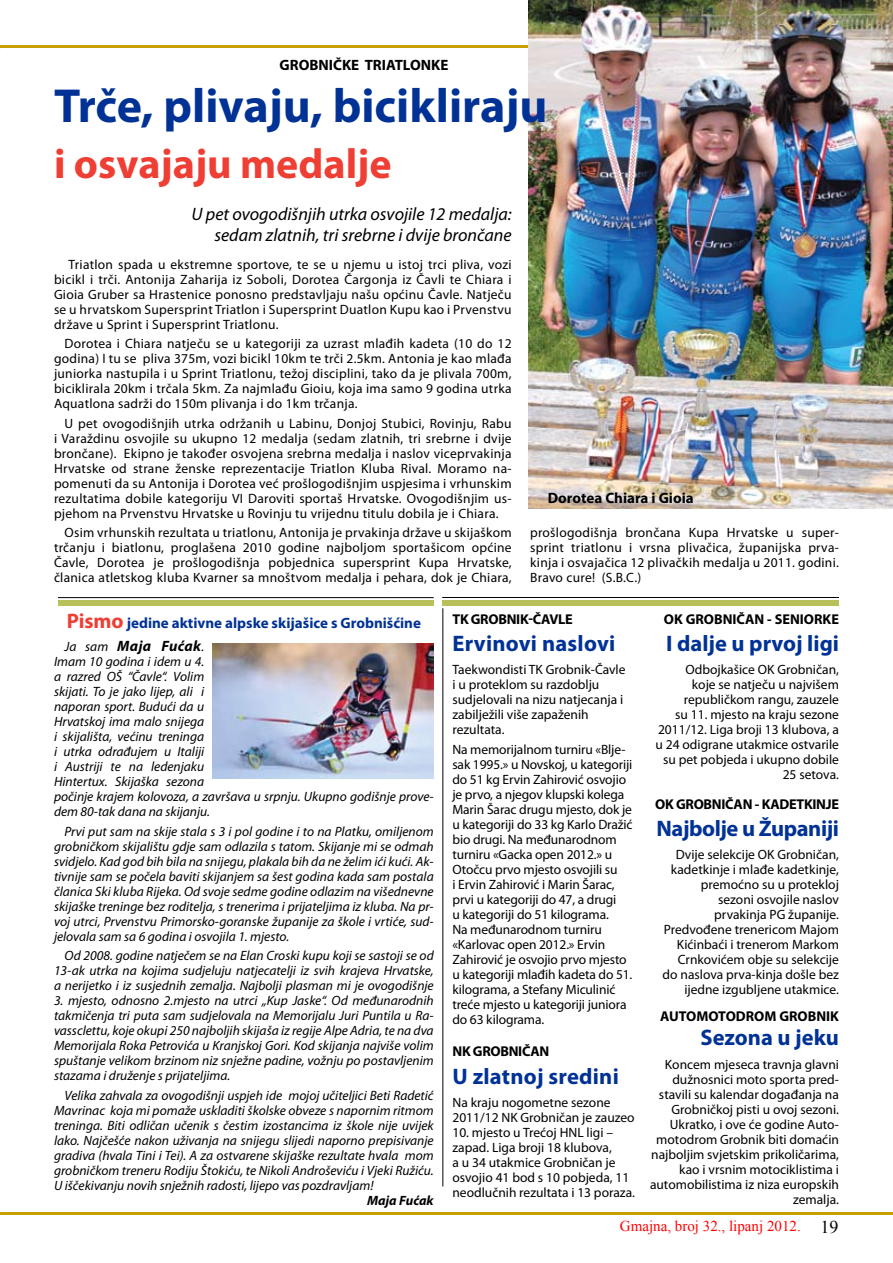
<style>
.page{position:relative;width:893px;height:1263px;background:#fff}
.page>*{position:absolute;margin:0;border:0;box-sizing:border-box;transform-origin:0 0}
.t1{font:700 48px "Myriad Pro";color:#003296}
.t2{font:700 42px "Myriad Pro";color:#ef3e33}
.t3{font:700 22.5px "Myriad Pro";color:#003296}
.t4{font:700 22.5px "Myriad Pro";letter-spacing:-.02em;color:#003296}
.t5{font:italic 18px/21px "Myriad Pro";color:#000;text-align:right}
.t6{font:700 15px/23.5px "Myriad Pro";color:#003296}
.t7{font:700 15px "Myriad Pro";color:#000}
.t8{font:15px "Times New Roman";color:#f00}
.t9{font:700 14.25px "Myriad Pro";letter-spacing:-.02em;color:#000}
.t10{font:700 14.25px "Myriad Pro";color:#000}
.t11{font:13.5px/15px "Myriad Pro";color:#000;text-align:justify}
.t12{font:italic 13.5px/15px "Myriad Pro";color:#000;text-align:justify}
.t13{font:italic 700 13.5px "Myriad Pro";color:#000}
.s1{font-size:21px;color:#ef3e33}
.s2{font-weight:400;font-style:italic;font-size:13.5px;color:#000}
.s3{font-style:italic;color:#000}
.s4{font-size:18px;color:#000}
</style>
<div class="page">
<hr style="left:0;top:46px;width:893px;height:2px;background:#c79f00">
<hr style="left:0;top:1212px;width:893px;height:2px;background:#c79f00">
<div style="left:442px;top:600px;width:397px;height:5px;background:#b7c059"></div>
<hr style="left:442px;top:597px;width:397px;height:1px;background:#000">
<hr style="left:442px;top:608px;width:1px;height:578px;background:#000">
<img style="left:528px;top:0;width:365px;height:508px">
<div style="left:58px;top:600px;width:376px;height:6px;background:#b7c059"></div>
<hr style="left:58px;top:597px;width:376px;height:1px;background:#000">
<img style="left:213px;top:643px;width:220px;height:135px">
<p class="t7" style="left:280px;top:55px;width:170px">GROBNIČKE TRIATLONKE</p>
<h1 class="t1" style="left:54px;top:75px;width:495px">Trče, plivaju, bicikliraju</h1>
<h2 class="t2" style="left:54px;top:136px;width:339px">i osvajaju medalje</h2>
<h3 class="t5" style="left:191px;top:203px;width:322px">U pet ovogodišnjih utrka osvojile 12 medalja: sedam zlatnih, tri srebrne i dvije brončane</h3>
<p class="t11" style="left:54px;top:256px;width:459px;text-indent:14px">Triatlon spada u ekstremne sportove, te se u njemu u istoj trci pliva, vozi bicikl i trči. Antonija Zaharija iz Soboli, Dorotea Čargonja iz Čavli te Chiara i Gioia Gruber sa Hrastenice ponosno predstavljaju našu općinu Čavle. Natječu se u hrvatskom Supersprint Triatlon i Supersprint Duatlon Kupu kao i Prvenstvu države u Sprint i Supersprint Triatlonu.</p>
<p class="t11" style="left:54px;top:336px;width:459px;text-indent:11px">Dorotea i Chiara natječu se u kategoriji za uzrast mlađih kadeta (10 do 12 godina) I tu se pliva 375m, vozi bicikl 10km te trči 2.5km. Antonia je kao mlađa juniorka nastupila i u Sprint Triatlonu, težoj disciplini, tako da je plivala 700m, biciklirala 20km i trčala 5km. Za najmlađu Gioiu, koja ima samo 9 godina utrka Aquatlona sadrži do 150m plivanja i do 1km trčanja.</p>
<p class="t11" style="left:54px;top:415px;width:459px;text-indent:11px">U pet ovogodišnjih utrka održanih u Labinu, Donjoj Stubici, Rovinju, Rabu i Varaždinu osvojile su ukupno 12 medalja (sedam zlatnih, tri srebrne i dvije brončane). Ekipno je također osvojena srebrna medalja i naslov viceprvakinja Hrvatske od strane ženske reprezentacije Triatlon Kluba Rival. Moramo na&shy;pomenuti da su Antonija i Dorotea već prošlogodišnjim uspjesima i vrhunskim rezultatima dobile kategoriju VI Daroviti sportaš Hrvatske. Ovogodišnjim us&shy;pjehom na Prvenstvu Hrvatske u Rovinju tu vrijednu titulu dobila je i Chiara.</p>
<p class="t11" style="left:54px;top:525px;width:459px;text-indent:11px">Osim vrhunskih rezultata u triatlonu, Antonija je prvakinja države u skijaškom trčanju i biatlonu, proglašena 2010 godine najboljom sportašicom općine Čavle, Dorotea je prošlogodišnja pobjednica supersprint Kupa Hrvatske, članica atletskog kluba Kvarner sa mnoštvom medalja i pehara, dok je Chiara,</p>
<p class="t7" style="left:548px;top:489px;width:148px">Dorotea Chiara i Gioia</p>
<p class="t11" style="left:530px;top:524px;width:310px">prošlogodišnja brončana Kupa Hrvatske u super&shy;sprint triatlonu i vrsna plivačica, županijska prva&shy;kinja i osvajačica 12 plivačkih medalja u 2011. godini.<br>Bravo cure! (S.B.C.)</p>
<p class="t6" style="left:64px;top:610px;width:358px"><span class="s1">Pismo</span> jedine aktivne alpske skijašice s Grobnišćine<br><span class="s2">Ja sam</span> <span class="s3">Maja Fućak</span><span class="s2">.</span></p>
<p class="t12" style="left:54px;top:654px;width:381px;text-align:left">Imam 10 godina i idem u 4.<br>a razred OŠ “Čavle“. Volim<br>skijati. To je jako lijep, ali i<br>naporan sport. Budući da u<br>Hrvatskoj ima malo snijega<br>i skijališta, većinu treninga<br>i utrka odrađujem u Italiji<br>i Austriji te na ledenjaku<br>Hintertux. Skijaška sezona<br>počinje krajem kolovoza, a završava u srpnju. Ukupno godišnje prove&shy;dem 80-tak dana na skijanju.</p>
<p class="t12" style="left:54px;top:823px;width:381px;text-indent:11px">Prvi put sam na skije stala s 3 i pol godine i to na Platku, omiljenom grobničkom skijalištu gdje sam odlazila s tatom. Skijanje mi se odmah svidjelo. Kad god bih bila na snijegu, plakala bih da ne želim ići kući. Ak&shy;tivnije sam se počela baviti skijanjem sa šest godina kada sam postala članica Ski kluba Rijeka. Od svoje sedme godine odlazim na višednevne skijaške treninge bez roditelja, s trenerima i prijateljima iz kluba. Na pr&shy;voj utrci, Prvenstvu Primorsko-goranske županije za škole i vrtiće, sud&shy;jelovala sam sa 6 godina i osvojila 1. mjesto.</p>
<p class="t12" style="left:54px;top:948px;width:381px;text-indent:11px">Od 2008. godine natječem se na Elan Croski kupu koji se sastoji se od 13-ak utrka na kojima sudjeluju natjecatelji iz svih krajeva Hrvatske, a nerijetko i iz susjednih zemalja. Najbolji plasman mi je ovogodišnje</p>
<p class="t12" style="left:54px;top:993px;width:381px">3. mjesto, odnosno 2.mjesto na utrci „Kup Jaske“. Od međunarodnih takmičenja tri puta sam sudjelovala na Memorijalu Juri Puntila u Ra&shy;vassclettu, koje okupi 250 najboljih skijaša iz regije Alpe Adria, te na dva Memorijala Roka Petrovića u Kranjskoj Gori. Kod skijanja najviše volim spuštanje velikom brzinom niz snježne padine, vožnju po postavljenim stazama i druženje s prijateljima.</p>
<p class="t12" style="left:54px;top:1087px;width:381px;text-indent:11px">Velika zahvala za ovogodišnji uspjeh ide mojoj učiteljici Beti Radetić Mavrinac koja mi pomaže uskladiti školske obveze s napornim ritmom treninga. Biti odličan učenik s čestim izostancima iz škole nije uvijek lako. Najčešće nakon uživanja na snijegu slijedi naporno prepisivanje gradiva (hvala Tini i Tei). A za ostvarene skijaške rezultate hvala mom grobničkom treneru Rodiju Štokiću, te Nikoli Androševiću i Vjeki Ružiću.<br>U iščekivanju novih snježnih radosti, lijepo vas pozdravljam!</p>
<p class="t13" style="left:367px;top:1191px;width:68px">Maja Fućak</p>
<p class="t9" style="left:453px;top:610px;width:122px">TK GROBNIK-ČAVLE</p>
<h3 class="t3" style="left:452px;top:628px;width:164px">Ervinovi naslovi</h3>
<p class="t11" style="left:452px;top:662px;width:175px;text-align:left">Taekwondisti TK Grobnik-Čavle i u proteklom su razdoblju sudjelovali na nizu natjecanja i zabilježili više zapaženih rezultata.</p>
<p class="t11" style="left:452px;top:741px;width:182px;text-align:left">Na memorijalnom turniru «Blje&shy;sak 1995.» u Novskoj, u kategoriji do 51 kg Ervin Zahirović osvojio je prvo, a njegov klupski kolega<br>Marin Šarac drugu mjesto, dok je u kategoriji do 33 kg Karlo Dražić bio drugi. Na međunarodnom turniru «Gacka open 2012.» u<br>Otočcu prvo mjesto osvojili su<br>i Ervin Zahirović i Marin Šarac, prvi u kategoriji do 47, a drugi<br>u kategoriji do 51 kilograma.<br>Na međunarodnom turniru «Karlovac open 2012.» Ervin<br>Zahirović je osvojio prvo mjesto u kategoriji mlađih kadeta do 51. kilograma, a Stefany Miculinić treće mjesto u kategoriji juniora do 63 kilograma.</p>
<p class="t9" style="left:453px;top:1041px;width:98px">NK GROBNIČAN</p>
<h3 class="t3" style="left:452px;top:1062px;width:168px">U zlatnoj sredini</h3>
<p class="t11" style="left:452px;top:1095px;width:184px">Na kraju nogometne sezone<br>2011/12 NK Grobničan je zauzeo</p>
<p class="t11" style="left:452px;top:1125px;width:184px;text-align:left">10. mjesto u Trećoj HNL ligi – zapad. Liga broji 18 klubova,<br>a u 34 utakmice Grobničan je osvojio 41 bod s 10 pobjeda, 11 neodlučnih rezultata i 13 poraza.</p>
<p class="t10" style="left:664px;top:610px;width:177px">OK GROBNIČAN - SENIORKE</p>
<h3 class="t3" style="left:666px;top:628px;width:174px">I dalje u prvoj ligi</h3>
<p class="t11" style="left:655px;top:662px;width:185px;text-align:right">Odbojkašice OK Grobničan,<br>koje se natječu u najvišem republičkom rangu, zauzele<br>su 11. mjesto na kraju sezone<br>2011/12. Liga broji 13 klubova, a u 24 odigrane utakmice ostvarile su pet pobjeda i ukupno dobile<br>25 setova.</p>
<p class="t9" style="left:655px;top:795px;width:185px">OK GROBNIČAN - KADETKINJE</p>
<h3 class="t4" style="left:656px;top:814px;width:184px">Najbolje u Županiji</h3>
<p class="t11" style="left:663px;top:847px;width:178px;text-align:right">Dvije selekcije OK Grobničan, kadetkinje i mlađe kadetkinje, premoćno su u protekloj sezoni osvojile naslov prvakinja PG županije.<br>Predvođene trenericom Majom<br>Kićinbaći i trenerom Markom<br>Crnkovićem obje su selekcije do naslova prva-kinja došle bez ijedne izgubljene utakmice.</p>
<p class="t10" style="left:660px;top:1007px;width:180px">AUTOMOTODROM GROBNIK</p>
<h3 class="t3" style="left:700px;top:1023px;width:140px">Sezona u jeku</h3>
<p class="t11" style="left:650px;top:1056px;width:190px;text-align:right">Koncem mjeseca travnja glavni dužnosnici moto sporta pred&shy;stavili su kalendar događanja na<br>Grobničkoj pisti u ovoj sezoni.<br>Ukratko, i ove će godine Auto&shy;motodrom Grobnik biti domaćin najboljim svjetskim prikoličarima, kao i vrsnim motociklistima i automobilistima iz niza europskih zemalja.</p>
<p class="t8" style="left:620px;top:1216px;width:220px">Gmajna, broj 32., lipanj 2012. <span class="s4">19</span></p>
</div>
